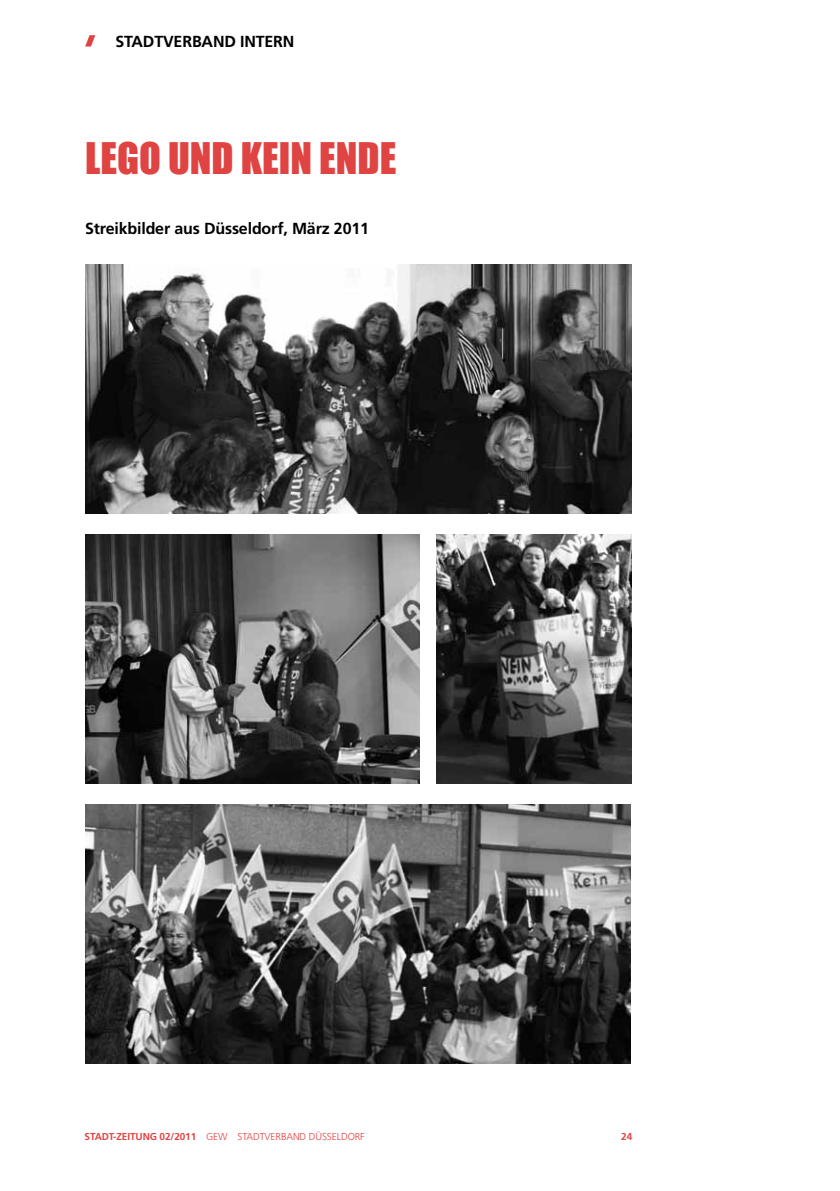
<style>
.page{position:relative;width:840px;height:1191px;background:#fff}
.page>*{position:absolute;margin:0;border:0;box-sizing:border-box;transform-origin:0 0}
.t1{font:40px "Impact";color:#df4443}
.t2{font:700 16px "Frutiger LT Std";letter-spacing:-.01em;color:#000}
.t3{font:300 10px "Frutiger LT Std";letter-spacing:-.01em;color:#df4443}
.t4{font:700 10px "Frutiger LT Std";color:#df4443}
.s1{font-weight:700}
</style>
<div class="page">
<img style="left:86px;top:264px;width:545px;height:250px">
<img style="left:85px;top:534px;width:334px;height:249px">
<img style="left:436px;top:534px;width:195px;height:250px">
<img style="left:85px;top:804px;width:545px;height:260px">
<svg style="left:85px;top:35px;width:10px;height:12px"></svg>
<p class="t2" style="left:115px;top:32px;width:59px">Stadtverb</p>
<p class="t2" style="left:201px;top:32px;width:94px">and intern</p>
<h1 class="t1" style="left:85px;top:128px;width:105px">LEGO UND</h1>
<h1 class="t1" style="left:241px;top:128px;width:19px">KEIN</h1>
<h1 class="t1" style="left:319px;top:128px;width:37px">ENDE</h1>
<p class="t2" style="left:85px;top:219px;width:285px">Streikbilder aus Düsseldorf, März 2011</p>
<p class="t3" style="left:84px;top:1131px;width:281px"><span class="s1">Stadt-Zeitung 02/2011</span> GEW STADTVERBAND DÜSSE LDORF</p>
<p class="t4" style="left:621px;top:1131px;width:13px">24</p>
</div>
